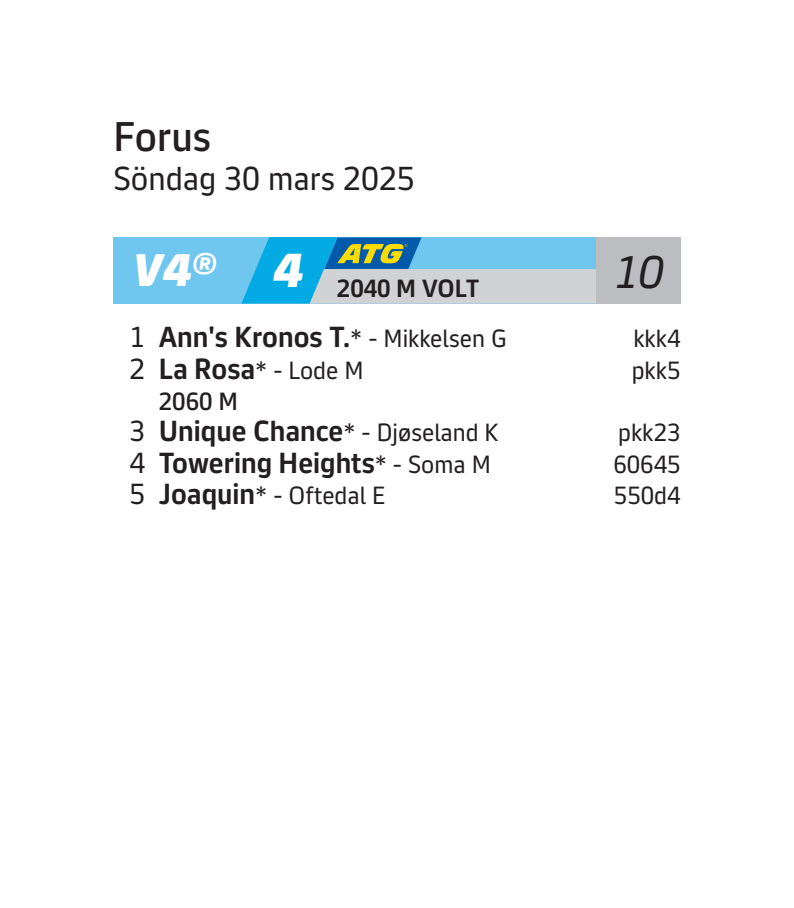
<style>
.page{position:relative;width:794px;height:908px;background:#fff}
.page>*{position:absolute;margin:0;border:0;box-sizing:border-box;transform-origin:0 0}
.t1{font:46px "ATG Rubrik";color:#fff}
.t2{font:44px "ATG Rubrik";color:#fff}
.t3{font:italic 44px "ATG Text";color:#231f20}
.t4{font:500 40px "ATG Text";color:#231f20}
.t5{font:32px "ATG Text";color:#231f20}
.HorseAndRider{font:700 28px "ATG Text";color:#231f20}
.S_REKORD{font:28px "ATG Text";color:#231f20}
.HorseAndRider-2{font:24px "ATG Text";color:#231f20}
.S_REKORD-2{font:24px "ATG Text";color:#231f20}
.t6{font:700 24px "ATG Text";color:#231f20}
.Distance{font:500 24px "ATG Text";color:#231f20}
.s1{font-weight:400;font-size:24px}
.s2{font-weight:700;font-size:28px}
</style>
<div class="page">
<div style="left:595px;top:237px;width:85px;height:66px;background:#bcbdc0"></div>
<svg style="left:113px;top:237px;width:483px;height:66px;background:#79bfdb"></svg>
<p class="t4" style="left:113px;top:113px;width:99px">Forus</p>
<p class="t5" style="left:113px;top:159px;width:303px">Söndag 30 mars 2025</p>
<p class="t2" style="left:134px;top:244px;width:83px">V4®</p>
<p class="t1" style="left:273px;top:243px;width:32px">4</p>
<p class="t6" style="left:337px;top:274px;width:144px">2040 M VOLT</p>
<p class="t3" style="left:613px;top:246px;width:51px">10</p>
<p class="S_REKORD" style="left:129px;top:320px;width:17px">1</p>
<p class="HorseAndRider" style="left:159px;top:320px;width:349px">Ann's Kronos T.<span class="s1">* - Mikkelsen G</span></p>
<p class="S_REKORD-2" style="left:633px;top:324px;width:49px">kkk4</p>
<p class="S_REKORD" style="left:129px;top:352px;width:17px">2</p>
<p class="HorseAndRider-2" style="left:159px;top:356px;width:206px"><span class="s2">La Rosa</span>* - Lode M</p>
<p class="S_REKORD-2" style="left:632px;top:356px;width:50px">pkk5</p>
<p class="Distance" style="left:159px;top:387px;width:81px">2060 M</p>
<p class="S_REKORD" style="left:129px;top:414px;width:17px">3</p>
<p class="HorseAndRider" style="left:159px;top:414px;width:341px">Unique Chance<span class="s1">* - Djøseland K</span></p>
<p class="S_REKORD-2" style="left:618px;top:418px;width:64px">pkk23</p>
<p class="S_REKORD" style="left:129px;top:446px;width:17px">4</p>
<p class="HorseAndRider" style="left:159px;top:445px;width:333px">Towering Heights<span class="s1">* - Soma M</span></p>
<p class="S_REKORD-2" style="left:613px;top:449px;width:69px">60645</p>
<p class="S_REKORD" style="left:129px;top:477px;width:17px">5</p>
<p class="HorseAndRider-2" style="left:159px;top:481px;width:228px"><span class="s2">Joaquin</span>* - Oftedal E</p>
<p class="S_REKORD-2" style="left:614px;top:481px;width:68px">550d4</p>
</div>
